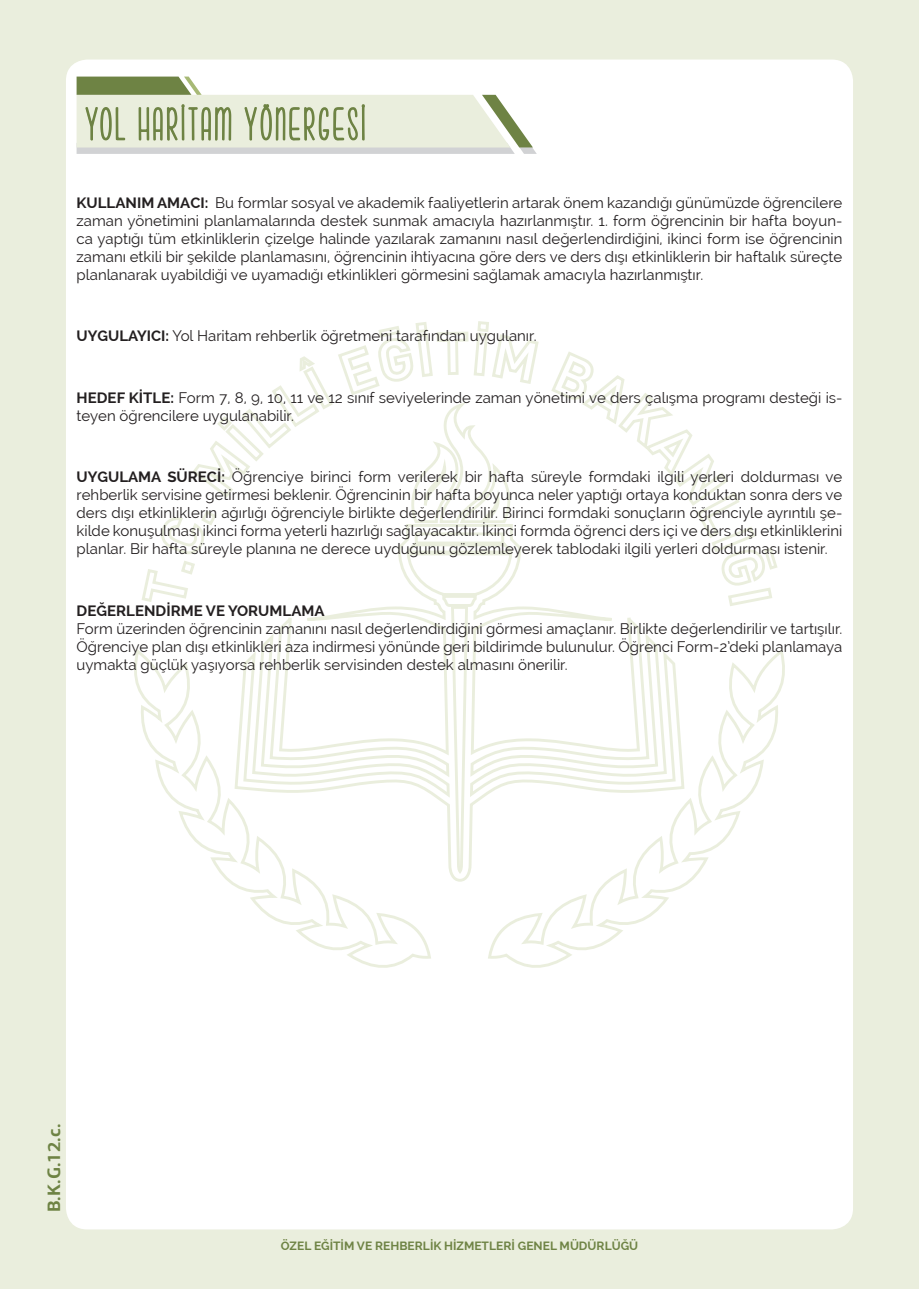
<style>
.page{position:relative;width:919px;height:1289px;background:#fff}
.page>*{position:absolute;margin:0;border:0;box-sizing:border-box;transform-origin:0 0}
.t1{font:700 18px "PF Agora Sans Pro";color:#6e8344}
.t2{font:15px/18px "Raleway";color:#231f20;text-align:justify}
.t3{font:700 15px "Raleway";color:#231f20}
.t4{font:700 12px "Raleway";color:#6e8344}
.s1{font-weight:700}
</style>
<div class="page">
<div style="left:0;top:0;width:918px;height:1288px;background:#eaeedd"></div>
<div style="left:66px;top:60px;width:787px;height:1169px;background:#fff;border-radius:21px"></div>
<svg style="left:134px;top:649px;width:651px;height:319px"></svg>
<svg style="left:216px;top:608px;width:487px;height:275px"></svg>
<svg style="left:141px;top:321px;width:636px;height:287px"></svg>
<svg style="left:77px;top:77px;width:459px;height:77px"></svg>
<p class="t2" style="left:77px;top:193px;width:767px"><span class="s1">KULLANIM AMACI:</span> Bu formlar sosyal ve akademik faaliyetlerin artarak önem kazandığı günümüzde öğrencilere zaman yönetimini planlamalarında destek sunmak amacıyla hazırlanmıştır. 1. form öğrencinin bir hafta boyun&shy;ca yaptığı tüm etkinliklerin çizelge halinde yazılarak zamanını nasıl değerlendirdiğini, ikinci form ise öğrencinin zamanı etkili bir şekilde planlamasını, öğrencinin ihtiyacına göre ders ve ders dışı etkinliklerin bir haftalık süreçte planlanarak uyabildiği ve uyamadığı etkinlikleri görmesini sağlamak amacıyla hazırlanmıştır.</p>
<p class="t2" style="left:77px;top:327px;width:461px"><span class="s1">UYGULAYICI:</span> Yol Haritam rehberlik öğretmeni tarafından uygulanır.</p>
<p class="t2" style="left:77px;top:388px;width:767px"><span class="s1">HEDEF KİTLE:</span> Form 7, 8, 9, 10, 11 ve 12 sınıf seviyelerinde zaman yönetimi ve ders çalışma programı desteği is&shy;teyen öğrencilere uygulanabilir.</p>
<p class="t2" style="left:77px;top:468px;width:767px"><span class="s1">UYGULAMA SÜRECİ:</span> Öğrenciye birinci form verilerek bir hafta süreyle formdaki ilgili yerleri doldurması ve rehberlik servisine getirmesi beklenir. Öğrencinin bir hafta boyunca neler yaptığı ortaya konduktan sonra ders ve ders dışı etkinliklerin ağırlığı öğrenciyle birlikte değerlendirilir. Birinci formdaki sonuçların öğrenciyle ayrıntılı şe&shy;kilde konuşulması ikinci forma yeterli hazırlığı sağlayacaktır. İkinci formda öğrenci ders içi ve ders dışı etkinliklerini planlar. Bir hafta süreyle planına ne derece uyduğunu gözlemleyerek tablodaki ilgili yerleri doldurması istenir.</p>
<p class="t3" style="left:77px;top:602px;width:249px">DEĞERLENDİRME VE YORUMLAMA</p>
<p class="t2" style="left:77px;top:619px;width:767px">Form üzerinden öğrencinin zamanını nasıl değerlendirdiğini görmesi amaçlanır. Birlikte değerlendirilir ve tartışılır.<br>Öğrenciye plan dışı etkinlikleri aza indirmesi yönünde geri bildirimde bulunulur. Öğrenci Form-2’deki planlamaya uymakta güçlük yaşıyorsa rehberlik servisinden destek almasını önerilir.</p>
<p class="t1" style="left:43px;top:1212px;width:90px;rotate:-90deg">B.K.G.12.c.</p>
<p class="t4" style="left:281px;top:1238px;width:359px">ÖZEL EĞİTİM VE REHBERLİK HİZMETLERİ GENEL MÜDÜRLÜĞÜ</p>
</div>
